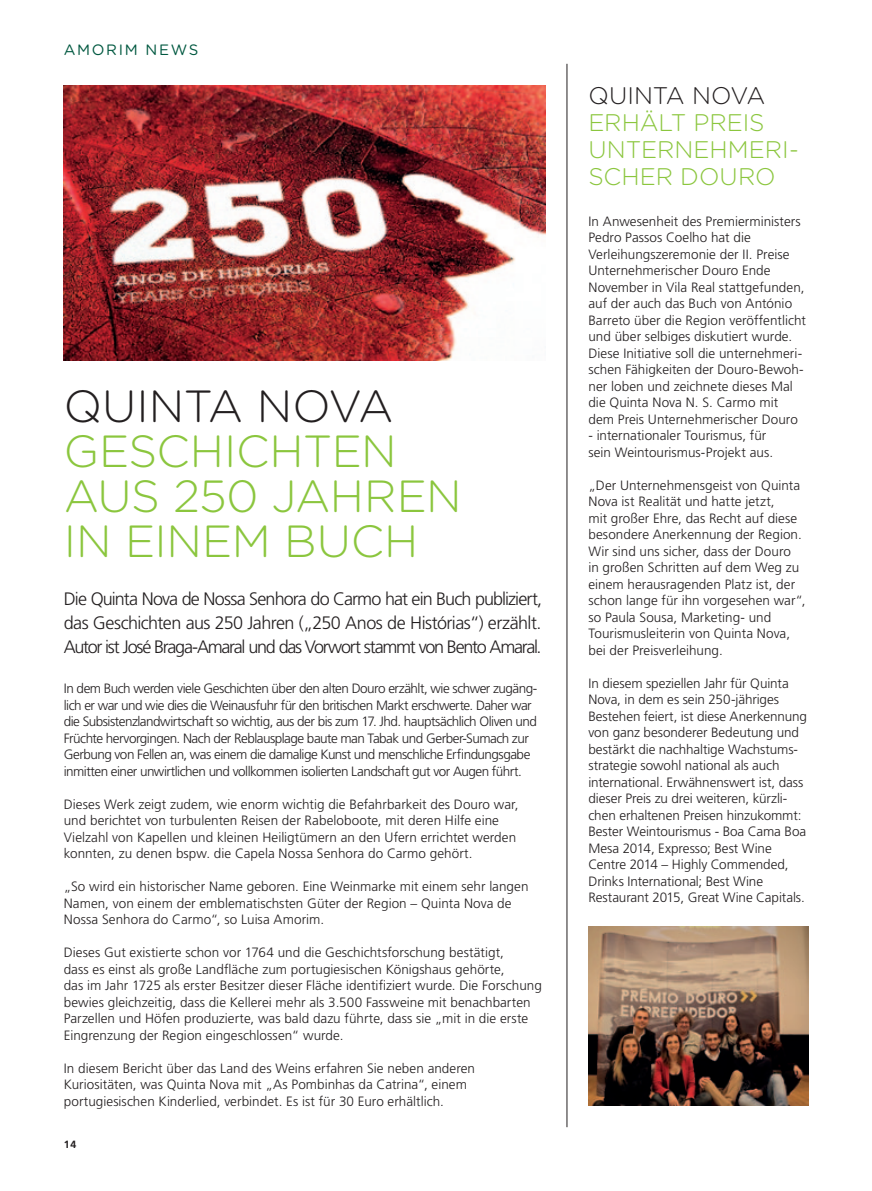
<style>
.page{position:relative;width:872px;height:1191px;background:#fff}
.page>*{position:absolute;margin:0;border:0;box-sizing:border-box;transform-origin:0 0}
.t1{font:300 45px/45px "Gotham Rounded";letter-spacing:-.005em;color:#8bc63e}
.t2{font:300 45px "Gotham Rounded";letter-spacing:-.005em;color:#231f20}
.t3{font:300 24px/27px "Gotham Rounded";letter-spacing:-.005em;color:#8bc63e}
.t4{font:300 24px "Gotham Rounded";color:#231f20}
.t5{font:300 18px/24px "Frutiger LT Std";letter-spacing:-.07em;color:#231f20;text-align:justify}
.t6{font:15px "Gotham Rounded";letter-spacing:.115em;color:#005840}
.t7{font:300 13.5px/16.5px "Frutiger LT Std";color:#231f20}
.t8{font:300 13.5px/16.5px "Frutiger LT Std";letter-spacing:-.04em;color:#231f20}
.t9{font:700 10.5px "Frutiger LT Std";color:#231f20}
</style>
<div class="page">
<hr style="left:566px;top:64px;width:1px;height:1063px;background:#231f20">
<img style="left:588px;top:926px;width:220px;height:180px">
<img style="left:64px;top:85px;width:482px;height:275px">
<p class="t6" style="left:64px;top:39px;width:136px">AMORIM NEWS</p>
<h1 class="t2" style="left:64px;top:376px;width:331px">QUINTA NOVA</h1>
<h1 class="t1" style="left:64px;top:426px;width:399px">GESCHICHTEN<br>AUS 250 JAHREN<br>IN EINEM BUCH</h1>
<h3 class="t5" style="left:64px;top:587px;width:480px">Die Quinta Nova de Nossa Senhora do Carmo hat ein Buch publiziert, das Geschichten aus 250 Jahren („250 Anos de Histórias“) erzählt.<br>Autor ist José Braga-Amaral und das Vorwort stammt von Bento Amaral.</h3>
<p class="t8" style="left:64px;top:680px;width:475px">In dem Buch werden viele Geschichten über den alten Douro erzählt, wie schwer zugäng&shy;lich er war und wie dies die Weinausfuhr für den britischen Markt erschwerte. Daher war die Subsistenzlandwirtschaft so wichtig, aus der bis zum 17. Jhd. hauptsächlich Oliven und Früchte hervorgingen. Nach der Reblausplage baute man Tabak und Gerber-Sumach zur Gerbung von Fellen an, was einem die damalige Kunst und menschliche Erfindungsgabe inmitten einer unwirtlichen und vollkommen isolierten Landschaft gut vor Augen führt.</p>
<p class="t7" style="left:64px;top:796px;width:456px">Dieses Werk zeigt zudem, wie enorm wichtig die Befahrbarkeit des Douro war, und berichtet von turbulenten Reisen der Rabeloboote, mit deren Hilfe eine Vielzahl von Kapellen und kleinen Heiligtümern an den Ufern errichtet werden konnten, zu denen bspw. die Capela Nossa Senhora do Carmo gehört.</p>
<p class="t7" style="left:64px;top:878px;width:466px">„So wird ein historischer Name geboren. Eine Weinmarke mit einem sehr langen<br>Namen, von einem der emblematischsten Güter der Region – Quinta Nova de<br>Nossa Senhora do Carmo“, so Luisa Amorim.</p>
<p class="t7" style="left:64px;top:944px;width:479px">Dieses Gut existierte schon vor 1764 und die Geschichtsforschung bestätigt,<br>dass es einst als große Landfläche zum portugiesischen Königshaus gehörte,<br>das im Jahr 1725 als erster Besitzer dieser Fläche identifiziert wurde. Die Forschung bewies gleichzeitig, dass die Kellerei mehr als 3.500 Fassweine mit benachbarten Parzellen und Höfen produzierte, was bald dazu führte, dass sie „mit in die erste Eingrenzung der Region eingeschlossen“ wurde.</p>
<p class="t7" style="left:64px;top:1060px;width:413px">In diesem Bericht über das Land des Weins erfahren Sie neben anderen<br>Kuriositäten, was Quinta Nova mit „As Pombinhas da Catrina“, einem portugiesischen Kinderlied, verbindet. Es ist für 30 Euro erhältlich.</p>
<p class="t9" style="left:64px;top:1138px;width:14px">14</p>
<h2 class="t4" style="left:588px;top:80px;width:179px">QUINTA NOVA</h2>
<h2 class="t3" style="left:588px;top:108px;width:212px">ERHÄLT PREIS<br>UNTERNEHMERI-<br>SCHER DOURO</h2>
<p class="t7" style="left:588px;top:213px;width:219px">In Anwesenheit des Premierministers Pedro Passos Coelho hat die Verleihungszeremonie der II. Preise Unternehmerischer Douro Ende November in Vila Real stattgefunden, auf der auch das Buch von António Barreto über die Region veröffentlicht und über selbiges diskutiert wurde.<br>Diese Initiative soll die unternehmeri&shy;schen Fähigkeiten der Douro-Bewoh&shy;ner loben und zeichnete dieses Mal die Quinta Nova N. S. Carmo mit dem Preis Unternehmerischer Douro</p>
<p class="t7" style="left:588px;top:427px;width:186px">- internationaler Tourismus, für sein Weintourismus-Projekt aus.</p>
<p class="t7" style="left:588px;top:477px;width:218px">„Der Unternehmensgeist von Quinta Nova ist Realität und hatte jetzt,<br>mit großer Ehre, das Recht auf diese besondere Anerkennung der Region.<br>Wir sind uns sicher, dass der Douro<br>in großen Schritten auf dem Weg zu einem herausragenden Platz ist, der schon lange für ihn vorgesehen war“, so Paula Sousa, Marketing- und Tourismusleiterin von Quinta Nova, bei der Preisverleihung.</p>
<p class="t7" style="left:588px;top:675px;width:220px">In diesem speziellen Jahr für Quinta Nova, in dem es sein 250-jähriges Bestehen feiert, ist diese Anerkennung von ganz besonderer Bedeutung und bestärkt die nachhaltige Wachstums&shy;strategie sowohl national als auch international. Erwähnenswert ist, dass dieser Preis zu drei weiteren, kürzli&shy;chen erhaltenen Preisen hinzukommt:<br>Bester Weintourismus - Boa Cama Boa Mesa 2014, Expresso; Best Wine Centre 2014 – Highly Commended, Drinks International; Best Wine Restaurant 2015, Great Wine Capitals.</p>
</div>
